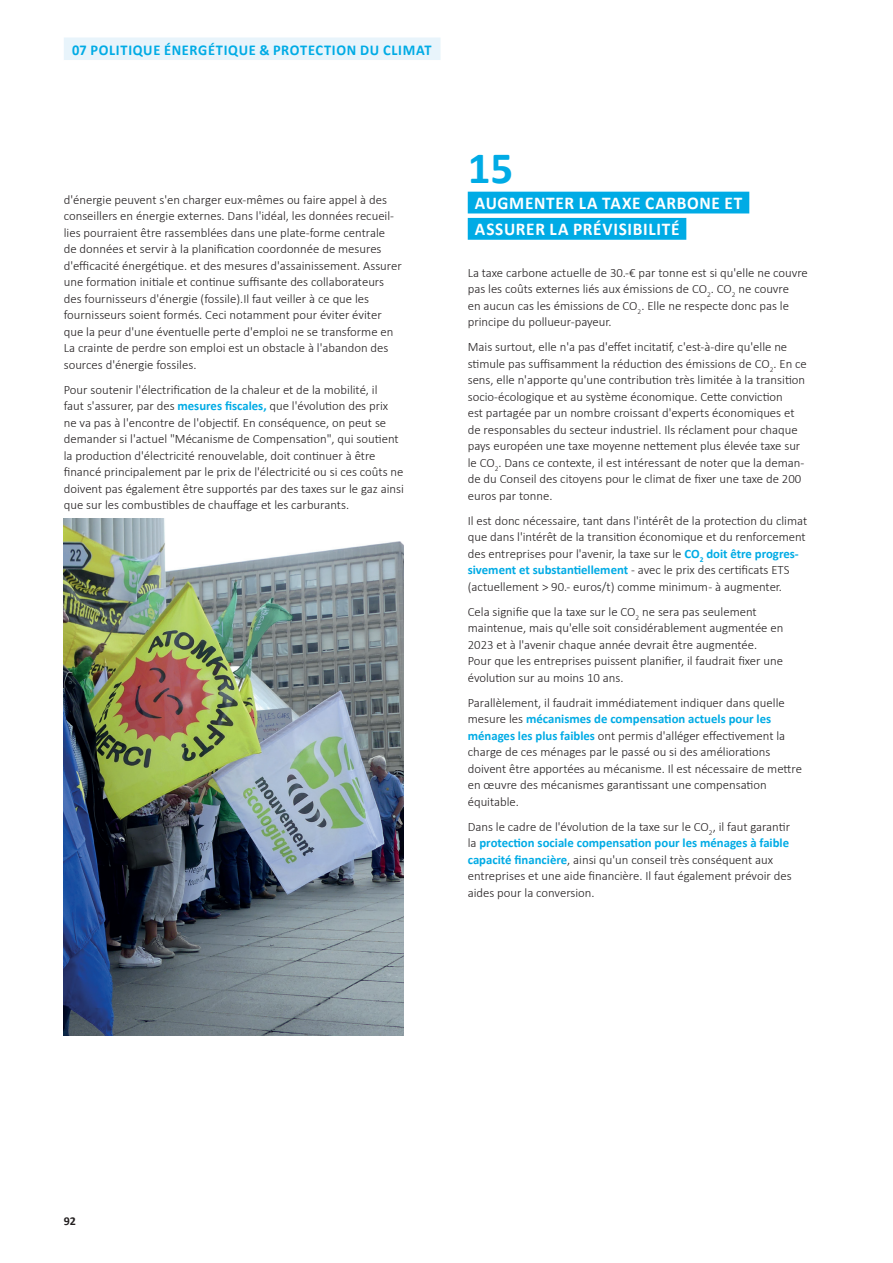
<style>
.page{position:relative;width:893px;height:1263px;background:#fff}
.page>*{position:absolute;margin:0;border:0;box-sizing:border-box;transform-origin:0 0}
.t1{font:700 45px "Calibri";color:#00abe5}
.t2{font:700 18px/26.2px "Calibri";letter-spacing:.04em;color:#fff;scale:.96 1}
.t3{font:700 15px "Calibri";letter-spacing:.045em;color:#00abe5;scale:.96 1}
.t4{font:300 12.75px/16.5px "Calibri";color:#231f20}
.t5{font:700 12px "Calibri";color:#231f20}
.s1{font-weight:700;color:#00abe5}
</style>
<div class="page">
<div style="left:64px;top:38px;width:376px;height:22px;background:#e8f4fb"></div>
<img style="left:64px;top:519px;width:340px;height:516px">
<div style="left:468px;top:192px;width:281px;height:21px;background:#00abe5"></div>
<div style="left:468px;top:218px;width:218px;height:22px;background:#00abe5"></div>
<p class="t3" style="left:72px;top:39px;width:376px">07 POLITIQUE ÉNERGÉTIQUE &amp; PROTECTION DU CLIMAT</p>
<p class="t4" style="left:64px;top:191px;width:339px">d'énergie peuvent s'en charger eux-mêmes ou faire appel à des conseillers en énergie externes. Dans l'idéal, les données recueil&shy;lies pourraient être rassemblées dans une plate-forme centrale<br>de données et servir à la planification coordonnée de mesures d'efficacité énergétique. et des mesures d'assainissement. Assurer une formation initiale et continue suffisante des collaborateurs des fournisseurs d'énergie (fossile).Il faut veiller à ce que les fournisseurs soient formés. Ceci notamment pour éviter éviter que la peur d'une éventuelle perte d'emploi ne se transforme en La crainte de perdre son emploi est un obstacle à l'abandon des sources d'énergie fossiles.</p>
<p class="t4" style="left:64px;top:381px;width:342px">Pour soutenir l'électrification de la chaleur et de la mobilité, il<br>faut s'assurer, par des <span class="s1">mesures fiscales,</span> que l'évolution des prix ne va pas à l'encontre de l'objectif. En conséquence, on peut se demander si l'actuel "Mécanisme de Compensation", qui soutient la production d'électricité renouvelable, doit continuer à être financé principalement par le prix de l'électricité ou si ces coûts ne doivent pas également être supportés par des taxes sur le gaz ainsi que sur les combustibles de chauffage et les carburants.</p>
<h1 class="t1" style="left:468px;top:136px;width:47px">15</h1>
<h2 class="t2" style="left:475px;top:189px;width:280px">AUGMENTER LA TAXE CARBONE ET<br>ASSURER LA PRÉVISIBILITÉ</h2>
<p class="t4" style="left:468px;top:264px;width:342px">La taxe carbone actuelle de 30.-€ par tonne est si qu'elle ne couvre pas les coûts externes liés aux émissions de CO<sub>2</sub>. CO<sub>2</sub> ne couvre<br>en aucun cas les émissions de CO<sub>2</sub>. Elle ne respecte donc pas le principe du pollueur-payeur.</p>
<p class="t4" style="left:468px;top:338px;width:341px">Mais surtout, elle n'a pas d'effet incitatif, c'est-à-dire qu'elle ne stimule pas suffisamment la réduction des émissions de CO<sub>2</sub>. En ce sens, elle n'apporte qu'une contribution très limitée à la transition socio-écologique et au système économique. Cette conviction<br>est partagée par un nombre croissant d'experts économiques et de responsables du secteur industriel. Ils réclament pour chaque pays européen une taxe moyenne nettement plus élevée taxe sur le CO<sub>2</sub>. Dans ce contexte, il est intéressant de noter que la deman&shy;de du Conseil des citoyens pour le climat de fixer une taxe de 200 euros par tonne.</p>
<p class="t4" style="left:468px;top:512px;width:341px">Il est donc nécessaire, tant dans l'intérêt de la protection du climat que dans l'intérêt de la transition économique et du renforcement des entreprises pour l'avenir, la taxe sur le <span class="s1">CO</span><sub>2</sub> <span class="s1">doit être progres&shy;sivement et substantiellement</span> - avec le prix des certificats ETS (actuellement &gt; 90.- euros/t) comme minimum - à augmenter.</p>
<p class="t4" style="left:468px;top:603px;width:317px">Cela signifie que la taxe sur le CO<sub>2</sub> ne sera pas seulement maintenue, mais qu'elle soit considérablement augmentée en 2023 et à l'avenir chaque année devrait être augmentée.<br>Pour que les entreprises puissent planifier, il faudrait fixer une évolution sur au moins 10 ans.</p>
<p class="t4" style="left:468px;top:694px;width:336px">Parallèlement, il faudrait immédiatement indiquer dans quelle mesure les <span class="s1">mécanismes de compensation actuels pour les ménages les plus faibles</span> ont permis d'alléger effectivement la charge de ces ménages par le passé ou si des améliorations doivent être apportées au mécanisme. Il est nécessaire de mettre en œuvre des mécanismes garantissant une compensation équitable.</p>
<p class="t4" style="left:468px;top:818px;width:325px">Dans le cadre de l'évolution de la taxe sur le CO<sub>2</sub>, il faut garantir la <span class="s1">protection sociale compensation pour les ménages à faible capacité financière</span>, ainsi qu'un conseil très conséquent aux entreprises et une aide financière. Il faut également prévoir des aides pour la conversion.</p>
<p class="t5" style="left:64px;top:1212px;width:14px">92</p>
</div>
